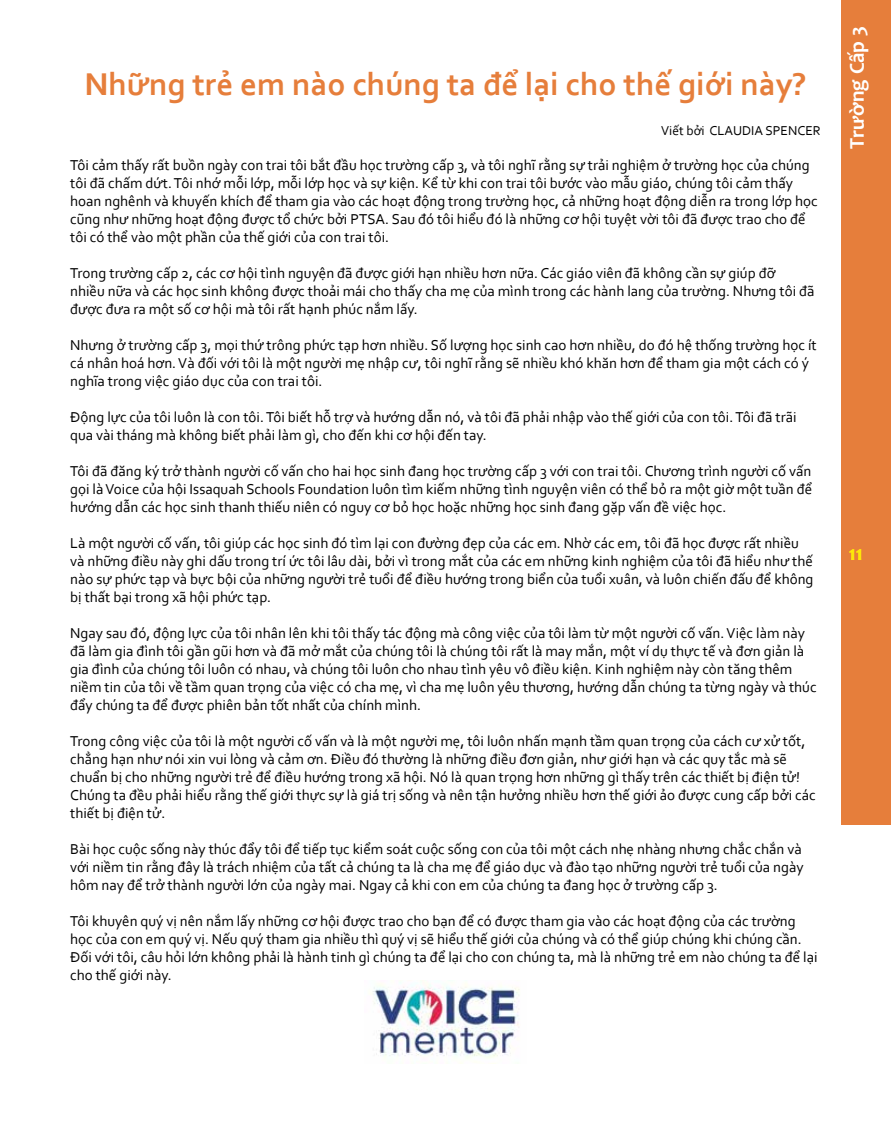
<style>
.page{position:relative;width:891px;height:1134px;background:#fff}
.page>*{position:absolute;margin:0;border:0;box-sizing:border-box;transform-origin:0 0}
.t1{font:700 33px "Corbel";color:#e67e3b}
.t2{font:700 21px "Candara";color:#fff}
.t3{font:700 21px "Candara";color:#fde70a}
.t4{font:15px/18px "Corbel";color:#000}
.t5{font:13.5px "Corbel";color:#000}
</style>
<div class="page">
<div style="left:842px;top:0;width:49px;height:825px;background:#e67e3b"></div>
<img style="left:372px;top:980px;width:148px;height:84px">
<h1 class="t1" style="left:84px;top:63px;width:724px">Những trẻ em nào chúng ta để lại cho thế giới này?</h1>
<p class="t5" style="left:661px;top:123px;width:161px">Viết bởi CLAUDIA SPENCER</p>
<p class="t4" style="left:70px;top:156px;width:749px">Tôi cảm thấy rất buồn ngày con trai tôi bắt đầu học trường cấp 3, và tôi nghĩ rằng sự trải nghiệm ở trường học của chúng tôi đã chấm dứt. Tôi nhớ mỗi lớp, mỗi lớp học và sự kiện. Kể từ khi con trai tôi bước vào mẫu giáo, chúng tôi cảm thấy hoan nghênh và khuyến khích để tham gia vào các hoạt động trong trường học, cả những hoạt động diễn ra trong lớp học cũng như những hoạt động được tổ chức bởi PTSA. Sau đó tôi hiểu đó là những cơ hội tuyệt vời tôi đã được trao cho để tôi có thể vào một phần của thế giới của con trai tôi.</p>
<p class="t4" style="left:70px;top:264px;width:746px">Trong trường cấp 2, các cơ hội tình nguyện đã được giới hạn nhiều hơn nữa. Các giáo viên đã không cần sự giúp đỡ<br>nhiều nữa và các học sinh không được thoải mái cho thấy cha mẹ của mình trong các hành lang của trường. Nhưng tôi đã được đưa ra một số cơ hội mà tôi rất hạnh phúc nắm lấy.</p>
<p class="t4" style="left:70px;top:336px;width:748px">Nhưng ở trường cấp 3, mọi thứ trông phức tạp hơn nhiều. Số lượng học sinh cao hơn nhiều, do đó hệ thống trường học ít cá nhân hoá hơn. Và đối với tôi là một người mẹ nhập cư, tôi nghĩ rằng sẽ nhiều khó khăn hơn để tham gia một cách có ý nghĩa trong việc giáo dục của con trai tôi.</p>
<p class="t4" style="left:70px;top:408px;width:728px">Động lực của tôi luôn là con tôi. Tôi biết hỗ trợ và hướng dẫn nó, và tôi đã phải nhập vào thế giới của con tôi. Tôi đã trãi qua vài tháng mà không biết phải làm gì, cho đến khi cơ hội đến tay.</p>
<p class="t4" style="left:70px;top:462px;width:744px;text-align:justify">Tôi đã đăng ký trở thành người cố vấn cho hai học sinh đang học trường cấp 3 với con trai tôi. Chương trình người cố vấn gọi là Voice của hội Issaquah Schools Foundation luôn tìm kiếm những tình nguyện viên có thể bỏ ra một giờ một tuần để hướng dẫn các học sinh thanh thiếu niên có nguy cơ bỏ học hoặc những học sinh đang gặp vấn đề việc học.</p>
<p class="t4" style="left:70px;top:534px;width:745px">Là một người cố vấn, tôi giúp các học sinh đó tìm lại con đường đẹp của các em. Nhờ các em, tôi đã học được rất nhiều và những điều này ghi dấu trong trí ức tôi lâu dài, bởi vì trong mắt của các em những kinh nghiệm của tôi đã hiểu như thế nào sự phức tạp và bực bội của những người trẻ tuổi để điều hướng trong biển của tuổi xuân, và luôn chiến đấu để không bị thất bại trong xã hội phức tạp.</p>
<p class="t4" style="left:70px;top:624px;width:748px">Ngay sau đó, động lực của tôi nhân lên khi tôi thấy tác động mà công việc của tôi làm từ một người cố vấn. Việc làm này đã làm gia đình tôi gần gũi hơn và đã mở mắt của chúng tôi là chúng tôi rất là may mắn, một ví dụ thực tế và đơn giản là gia đình của chúng tôi luôn có nhau, và chúng tôi luôn cho nhau tình yêu vô điều kiện. Kinh nghiệm này còn tăng thêm niềm tin của tôi về tầm quan trọng của việc có cha mẹ, vì cha mẹ luôn yêu thương, hướng dẫn chúng ta từng ngày và thúc đẩy chúng ta để được phiên bản tốt nhất của chính mình.</p>
<p class="t4" style="left:70px;top:732px;width:747px">Trong công việc của tôi là một người cố vấn và là một người mẹ, tôi luôn nhấn mạnh tầm quan trọng của cách cư xử tốt, chẳng hạn như nói xin vui lòng và cảm ơn. Điều đó thường là những điều đơn giản, như giới hạn và các quy tắc mà sẽ chuẩn bị cho những người trẻ để điều hướng trong xã hội. Nó là quan trọng hơn những gì thấy trên các thiết bị điện tử!<br>Chúng ta đều phải hiểu rằng thế giới thực sự là giá trị sống và nên tận hưởng nhiều hơn thế giới ảo được cung cấp bởi các thiết bị điện tử.</p>
<p class="t4" style="left:70px;top:840px;width:735px">Bài học cuộc sống này thúc đẩy tôi để tiếp tục kiểm soát cuộc sống con của tôi một cách nhẹ nhàng nhưng chắc chắn và với niềm tin rằng đây là trách nhiệm của tất cả chúng ta là cha mẹ để giáo dục và đào tạo những người trẻ tuổi của ngày hôm nay để trở thành người lớn của ngày mai. Ngay cả khi con em của chúng ta đang học ở trường cấp 3.</p>
<p class="t4" style="left:70px;top:912px;width:749px">Tôi khuyên quý vị nên nắm lấy những cơ hội được trao cho bạn để có được tham gia vào các hoạt động của các trường học của con em quý vị. Nếu quý tham gia nhiều thì quý vị sẽ hiểu thế giới của chúng và có thể giúp chúng khi chúng cần.<br>Đối với tôi, câu hỏi lớn không phải là hành tinh gì chúng ta để lại cho con chúng ta, mà là những trẻ em nào chúng ta để lại cho thế giới này.</p>
<h2 class="t2" style="left:844px;top:149px;width:124px;rotate:-90deg">Trường Cấp 3</h2>
<h2 class="t3" style="left:849px;top:540px;width:16px">11</h2>
</div>
